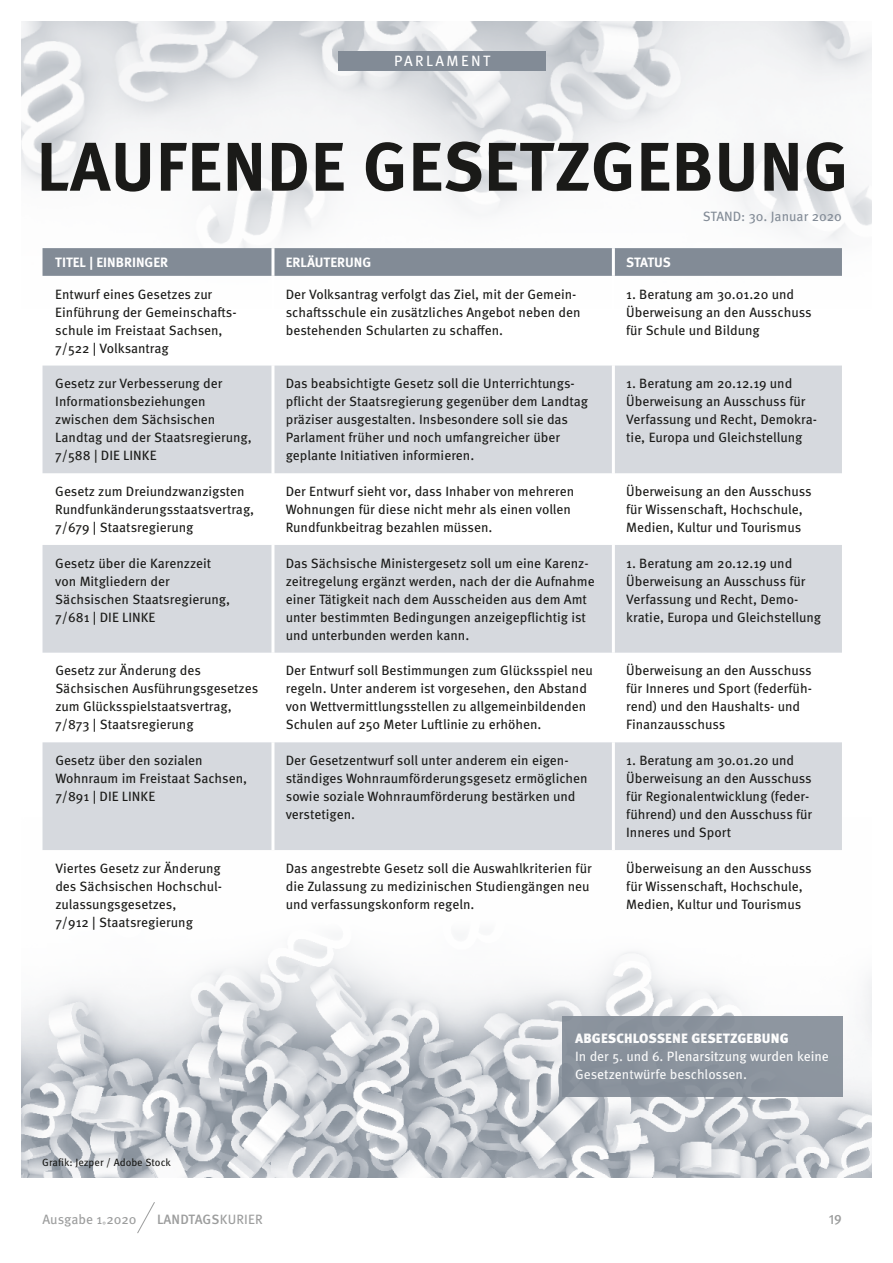
<style>
.page{position:relative;width:893px;height:1263px;background:#fff}
.page>*{position:absolute;margin:0;border:0;box-sizing:border-box;transform-origin:0 0}
.t1{font:700 68.7px "Meta Pro";letter-spacing:.01em;color:#1a1a18}
.t2{font:15px "Meta Pro";letter-spacing:.16em;color:#fff}
.t3{font:13.5px/18px "Meta Pro";color:#1a1a18}
.t4{font:13.5px/18px "Meta Pro";color:#fff}
.t5{font:700 13.5px "Meta Pro";color:#fff}
.t6{font:900 13.5px "Meta Pro";letter-spacing:.01em;color:#fff}
.t7{font:13.5px "Meta Pro";color:#828b96}
.t8{font:500 13.5px "Meta Pro";letter-spacing:.005em;color:#9c9d9d}
.t9{font:13.5px "Meta Pro";color:#9c9d9d}
.t10{font:10.5px "Meta Pro";color:#1a1a18}
.s1{font-weight:400}
</style>
<div class="page">
<img style="left:21px;top:21px;width:851px;height:401px">
<img style="left:21px;top:818px;width:851px;height:360px">
<svg style="left:43px;top:248px;width:799px;height:28px;background:#838c97"></svg>
<svg style="left:43px;top:366px;width:799px;height:484px;fill:#d6d9de"></svg>
<hr style="left:271px;top:248px;width:3px;height:28px;background:#fff">
<hr style="left:612px;top:248px;width:3px;height:28px;background:#fff">
<hr style="left:271px;top:276px;width:3px;height:90px;background:#fff">
<hr style="left:612px;top:276px;width:3px;height:90px;background:#fff">
<hr style="left:271px;top:366px;width:3px;height:107px;background:#fff">
<hr style="left:612px;top:366px;width:3px;height:107px;background:#fff">
<hr style="left:271px;top:473px;width:3px;height:72px;background:#fff">
<hr style="left:612px;top:473px;width:3px;height:72px;background:#fff">
<hr style="left:271px;top:545px;width:3px;height:108px;background:#fff">
<hr style="left:612px;top:545px;width:3px;height:108px;background:#fff">
<hr style="left:271px;top:653px;width:3px;height:89px;background:#fff">
<hr style="left:612px;top:653px;width:3px;height:89px;background:#fff">
<hr style="left:271px;top:742px;width:3px;height:108px;background:#fff">
<hr style="left:612px;top:742px;width:3px;height:108px;background:#fff">
<div style="left:562px;top:1016px;width:281px;height:80px;background:#8c949e"></div>
<svg style="left:137px;top:1202px;width:18px;height:32px"></svg>
<div style="left:338px;top:51px;width:208px;height:20px;background:#828b96"></div>
<p class="t2" style="left:394px;top:49px;width:98px">PARLAMENT</p>
<h1 class="t1" style="left:36px;top:113px;width:813px">LAUFENDE GESETZGEBUNG</h1>
<p class="t7" style="left:703px;top:206px;width:141px">STAND: 30. Januar 2020</p>
<p class="t5" style="left:55px;top:252px;width:114px">TITEL | EINBRINGER</p>
<p class="t5" style="left:286px;top:252px;width:87px">ERLÄUTERUNG</p>
<p class="t5" style="left:626px;top:252px;width:46px">STATUS</p>
<p class="t3" style="left:55px;top:284px;width:183px">Entwurf eines Gesetzes zur<br>Einführung der Gemeinschafts&shy;schule im Freistaat Sachsen,<br>7/522 | Volksantrag</p>
<p class="t3" style="left:286px;top:284px;width:296px">Der Volksantrag verfolgt das Ziel, mit der Gemein&shy;schaftsschule ein zusätzliches Angebot neben den bestehenden Schularten zu schaffen.</p>
<p class="t3" style="left:626px;top:284px;width:187px">1. Beratung am 30.01.20 und<br>Überweisung an den Ausschuss für Schule und Bildung</p>
<p class="t3" style="left:55px;top:374px;width:198px">Gesetz zur Verbesserung der<br>Informationsbeziehungen zwischen dem Sächsischen<br>Landtag und der Staatsregierung,<br>7/588 | DIE LINKE</p>
<p class="t3" style="left:286px;top:374px;width:304px">Das beabsichtigte Gesetz soll die Unterrichtungs&shy;pflicht der Staatsregierung gegenüber dem Landtag präziser ausgestalten. Insbesondere soll sie das Parlament früher und noch umfangreicher über geplante Initiativen informieren.</p>
<p class="t3" style="left:626px;top:374px;width:192px">1. Beratung am 20.12.19 und<br>Überweisung an Ausschuss für<br>Verfassung und Recht, Demokra&shy;tie, Europa und Gleichstellung</p>
<p class="t3" style="left:55px;top:481px;width:201px">Gesetz zum Dreiundzwanzigsten<br>Rundfunkänderungsstaatsvertrag,<br>7/679 | Staatsregierung</p>
<p class="t3" style="left:286px;top:481px;width:290px">Der Entwurf sieht vor, dass Inhaber von mehreren<br>Wohnungen für diese nicht mehr als einen vollen<br>Rundfunkbeitrag bezahlen müssen.</p>
<p class="t3" style="left:626px;top:481px;width:187px">Überweisung an den Ausschuss für Wissenschaft, Hochschule,<br>Medien, Kultur und Tourismus</p>
<p class="t3" style="left:55px;top:553px;width:176px">Gesetz über die Karenzzeit von Mitgliedern der<br>Sächsischen Staatsregierung,<br>7/681 | DIE LINKE</p>
<p class="t3" style="left:286px;top:553px;width:310px">Das Sächsische Ministergesetz soll um eine Karenz&shy;zeitregelung ergänzt werden, nach der die Aufnahme einer Tätigkeit nach dem Ausscheiden aus dem Amt unter bestimmten Bedingungen anzeigepflichtig ist und unterbunden werden kann.</p>
<p class="t3" style="left:626px;top:553px;width:197px">1. Beratung am 20.12.19 und<br>Überweisung an Ausschuss für<br>Verfassung und Recht, Demo&shy;kratie, Europa und Gleichstellung</p>
<p class="t3" style="left:55px;top:661px;width:204px">Gesetz zur Änderung des<br>Sächsischen Ausführungsgesetzes zum Glücksspielstaatsvertrag,<br>7/873 | Staatsregierung</p>
<p class="t3" style="left:286px;top:661px;width:309px">Der Entwurf soll Bestimmungen zum Glücksspiel neu regeln. Unter anderem ist vorgesehen, den Abstand von Wettvermittlungsstellen zu allgemeinbildenden Schulen auf 250 Meter Luftlinie zu erhöhen.</p>
<p class="t3" style="left:626px;top:661px;width:187px">Überweisung an den Ausschuss für Inneres und Sport (federfüh&shy;rend) und den Haushalts- und<br>Finanzausschuss</p>
<p class="t3" style="left:55px;top:750px;width:193px">Gesetz über den sozialen<br>Wohnraum im Freistaat Sachsen,<br>7/891 | DIE LINKE</p>
<p class="t3" style="left:286px;top:750px;width:303px">Der Gesetzentwurf soll unter anderem ein eigen&shy;ständiges Wohnraumförderungsgesetz ermöglichen sowie soziale Wohnraumförderung bestärken und verstetigen.</p>
<p class="t3" style="left:626px;top:750px;width:188px">1. Beratung am 30.01.20 und<br>Überweisung an den Ausschuss für Regionalentwicklung (feder&shy;führend) und den Ausschuss für<br>Inneres und Sport</p>
<p class="t3" style="left:55px;top:858px;width:167px">Viertes Gesetz zur Änderung des Sächsischen Hochschul&shy;zulassungsgesetzes,<br>7/912 | Staatsregierung</p>
<p class="t3" style="left:286px;top:858px;width:307px">Das angestrebte Gesetz soll die Auswahlkriterien für die Zulassung zu medizinischen Studiengängen neu und verfassungskonform regeln.</p>
<p class="t3" style="left:626px;top:858px;width:187px">Überweisung an den Ausschuss für Wissenschaft, Hochschule,<br>Medien, Kultur und Tourismus</p>
<p class="t10" style="left:42px;top:1154px;width:130px">Grafik: Jezper / Adobe Stock</p>
<p class="t6" style="left:575px;top:1028px;width:215px">ABGESCHLOSSENE GESETZGEBUNG</p>
<p class="t4" style="left:575px;top:1046px;width:255px">In der 5. und 6. Plenarsitzung wurden keine<br>Gesetzentwürfe beschlossen.</p>
<p class="t9" style="left:43px;top:1209px;width:96px">Ausgabe 1 2020</p>
<p class="t8" style="left:157px;top:1209px;width:107px">LANDTAGS<span class="s1">KURIER</span></p>
<p class="t8" style="left:829px;top:1209px;width:15px">19</p>
<p class="t9" style="left:102px;top:1217px;width:6px">˚</p>
</div>
